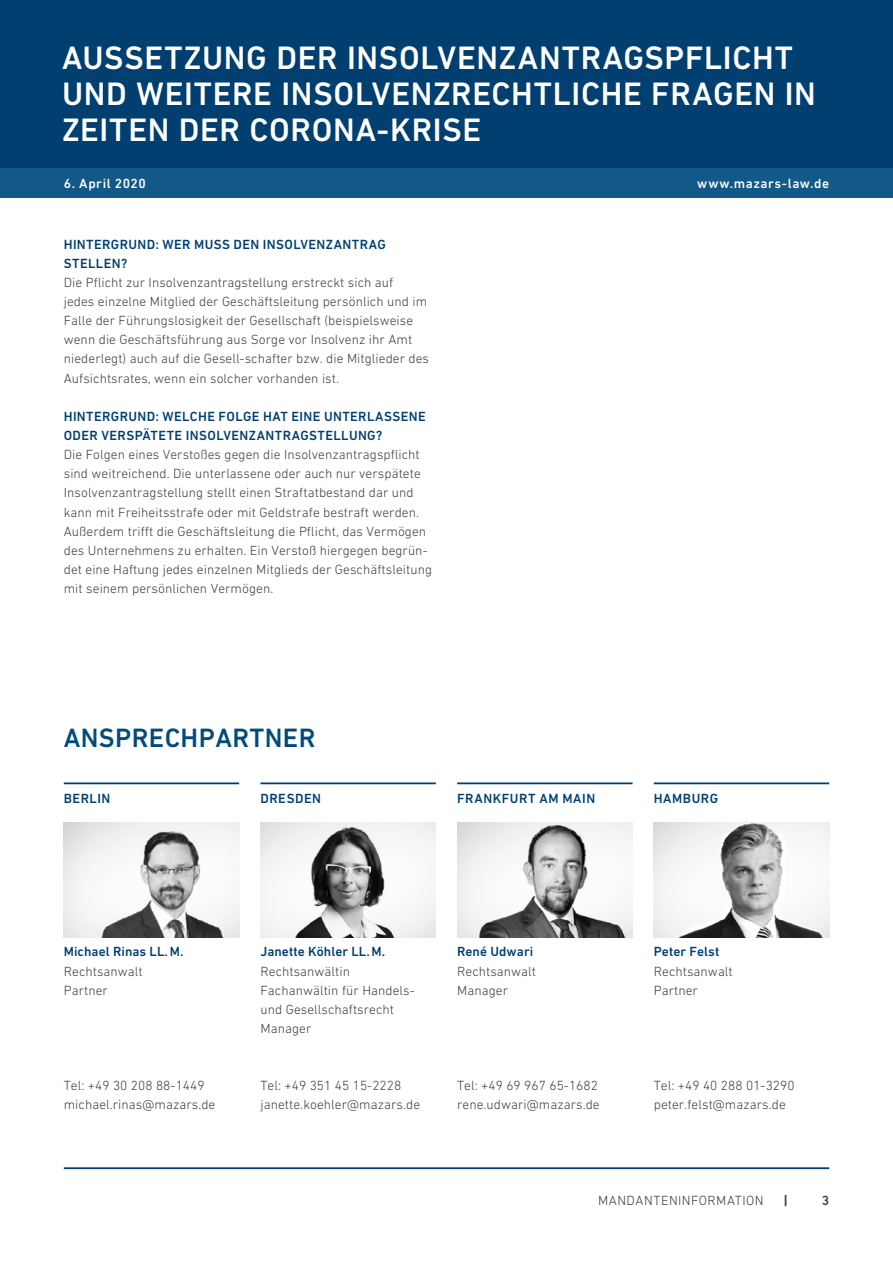
<style>
.page{position:relative;width:893px;height:1263px;background:#fff}
.page>*{position:absolute;margin:0;border:0;box-sizing:border-box;transform-origin:0 0}
.t1{font:500 33px/36px "DIN Next LT Pro";letter-spacing:.02em;color:#fff}
.t2{font:500 27px "DIN Next LT Pro";letter-spacing:.015em;color:#004b7b}
.t3{font:300 13.5px/19.2px "DIN Next LT Pro";letter-spacing:.005em;color:#3e3d40}
.t4{font:500 13.5px/19.2px "DIN Next LT Pro";letter-spacing:.025em;color:#003f70}
.t5{font:500 13.5px "DIN Next LT Pro";letter-spacing:.005em;color:#003f70}
.t6{font:500 13.5px "DIN Next LT Pro";letter-spacing:.04em;color:#fff}
.t7{font:300 13.5px "DIN Next LT Pro";letter-spacing:.03em;color:#3e3d40}
.t8{font:500 13.5px "DIN Next LT Pro";letter-spacing:.045em;color:#003f70}
.t9{font:700 13.5px "DIN Next LT Pro";color:#3e3d40}
.t10{font:500 13.5px "DIN Next LT Pro";color:#3e3d40}
</style>
<div class="page">
<hr style="left:64px;top:1167px;width:765px;height:2px;background:#003f70">
<div style="left:0;top:0;width:893px;height:172px;background:#003f70"></div>
<div style="left:0;top:168px;width:893px;height:30px;background:#135987"></div>
<hr style="left:64px;top:782px;width:175px;height:2px;background:#003f70">
<hr style="left:457px;top:782px;width:175px;height:2px;background:#003f70">
<img style="left:260px;top:822px;width:176px;height:115px">
<hr style="left:260px;top:782px;width:176px;height:2px;background:#003f70">
<img style="left:457px;top:823px;width:175px;height:115px">
<img style="left:64px;top:822px;width:175px;height:115px">
<img style="left:654px;top:823px;width:175px;height:114px">
<hr style="left:654px;top:782px;width:175px;height:2px;background:#003f70">
<h1 class="t1" style="left:62px;top:40px;width:755px">AUSSETZUNG DER INSOLVENZANTRAGSPFLICHT<br>UND WEITERE INSOLVENZRECHTLICHE FRAGEN IN<br>ZEITEN DER CORONA-KRISE</h1>
<p class="t6" style="left:64px;top:175px;width:84px">6. April 2020</p>
<p class="t6" style="left:697px;top:175px;width:133px">www.mazars-law.de</p>
<p class="t4" style="left:64px;top:234px;width:324px">HINTERGRUND: WER MUSS DEN INSOLVENZANTRAG<br>STELLEN?</p>
<p class="t3" style="left:64px;top:273px;width:367px">Die Pflicht zur Insolvenzantragstellung erstreckt sich auf<br>jedes einzelne Mitglied der Geschäftsleitung persönlich und im Falle der Führungslosigkeit der Gesellschaft (beispielsweise wenn die Geschäftsführung aus Sorge vor Insolvenz ihr Amt niederlegt) auch auf die Gesell-schafter bzw. die Mitglieder des Aufsichtsrates, wenn ein solcher vorhanden ist.</p>
<p class="t4" style="left:64px;top:407px;width:363px">HINTERGRUND: WELCHE FOLGE HAT EINE UNTERLASSENE<br>ODER VERSPÄTETE INSOLVENZANTRAGSTELLUNG?</p>
<p class="t3" style="left:64px;top:445px;width:370px">Die Folgen eines Verstoßes gegen die Insolvenzantragspflicht sind weitreichend. Die unterlassene oder auch nur verspätete Insolvenzantragstellung stellt einen Straftatbestand dar und kann mit Freiheitsstrafe oder mit Geldstrafe bestraft werden.<br>Außerdem trifft die Geschäftsleitung die Pflicht, das Vermögen des Unternehmens zu erhalten. Ein Verstoß hiergegen begrün&shy;det eine Haftung jedes einzelnen Mitglieds der Geschäftsleitung mit seinem persönlichen Vermögen.</p>
<h2 class="t2" style="left:64px;top:722px;width:253px">ANSPRECHPARTNER</h2>
<p class="t4" style="left:64px;top:789px;width:48px">BERLIN</p>
<p class="t4" style="left:260px;top:789px;width:62px">DRESDEN</p>
<p class="t8" style="left:457px;top:791px;width:140px">FRANKFURT AM MAIN</p>
<p class="t4" style="left:654px;top:789px;width:66px">HAMBURG</p>
<p class="t5" style="left:64px;top:944px;width:121px">Michael Rinas LL.M.</p>
<p class="t3" style="left:64px;top:961px;width:80px">Rechtsanwalt<br>Partner</p>
<p class="t3" style="left:64px;top:1076px;width:153px">Tel: +49 30 208 88-1449 michael.rinas@mazars.de</p>
<p class="t5" style="left:260px;top:944px;width:126px">Janette Köhler LL.M.</p>
<p class="t3" style="left:260px;top:961px;width:156px">Rechtsanwältin<br>Fachanwältin für Handels&shy;und Gesellschaftsrecht<br>Manager</p>
<p class="t3" style="left:260px;top:1076px;width:161px">Tel: +49 351 45 15-2228 janette.koehler@mazars.de</p>
<p class="t5" style="left:457px;top:944px;width:78px">René Udwari</p>
<p class="t3" style="left:457px;top:961px;width:80px">Rechtsanwalt<br>Manager</p>
<p class="t3" style="left:457px;top:1076px;width:144px">Tel: +49 69 967 65-1682 rene.udwari@mazars.de</p>
<p class="t5" style="left:654px;top:944px;width:67px">Peter Felst</p>
<p class="t3" style="left:654px;top:961px;width:80px">Rechtsanwalt<br>Partner</p>
<p class="t3" style="left:654px;top:1076px;width:142px">Tel: +49 40 288 01-3290 peter.felst@mazars.de</p>
<p class="t7" style="left:598px;top:1193px;width:167px">MANDANTENINFORMATION</p>
<p class="t9" style="left:783px;top:1192px;width:6px">|</p>
<p class="t10" style="left:822px;top:1192px;width:9px">3</p>
</div>
